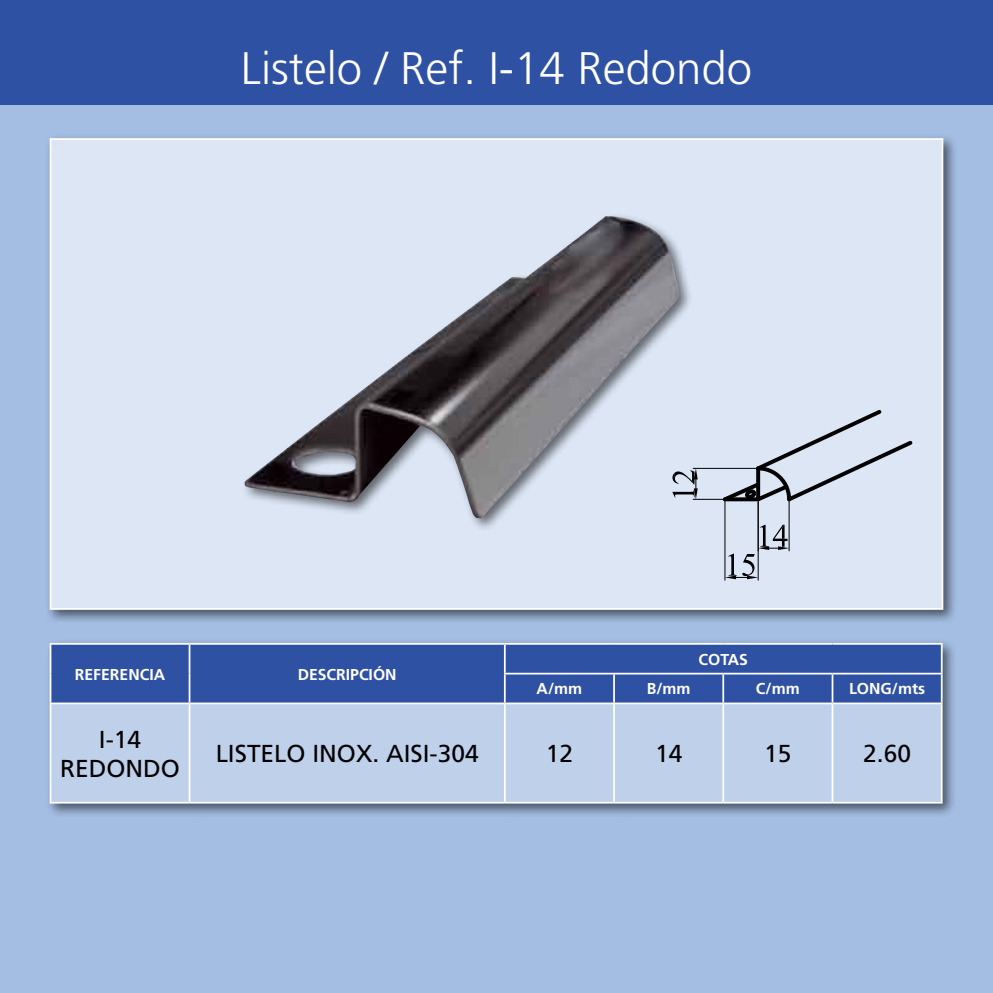
<style>
.page{position:relative;width:993px;height:993px;background:#fff}
.page>*{position:absolute;margin:0;border:0;box-sizing:border-box;transform-origin:0 0}
.t1{font:300 45.5px "Frutiger";color:#fff}
.t2{font:24.5px/29.4px "Frutiger";color:#000;text-align:center}
.t3{font:700 15.75px "Frutiger";color:#fff}
</style>
<div class="page">
<div style="left:0;top:104px;width:992px;height:888px;background:#a4bde2"></div>
<div style="left:0;top:0;width:992px;height:104px;background:#2e51a3"></div>
<div style="left:45px;top:638px;width:911px;height:179px;background:#000;opacity:.55"></div>
<div style="left:51px;top:644px;width:453px;height:58px;background:#2e51a3"></div>
<div style="left:51px;top:704px;width:889px;height:97px;background:#bfd0eb"></div>
<hr style="left:50px;top:642px;width:139px;height:2px;background:#fff">
<hr style="left:189px;top:642px;width:315px;height:2px;background:#fff">
<svg style="left:50px;top:644px;width:1px;height:58px"></svg>
<svg style="left:189px;top:644px;width:1px;height:58px"></svg>
<hr style="left:504px;top:642px;width:110px;height:2px;background:#fff">
<hr style="left:614px;top:642px;width:109px;height:2px;background:#fff">
<hr style="left:723px;top:642px;width:109px;height:2px;background:#fff">
<hr style="left:832px;top:642px;width:110px;height:2px;background:#fff">
<hr style="left:940px;top:644px;width:2px;height:28px;background:#fff">
<div style="left:504px;top:644px;width:437px;height:58px;background:#2e51a3"></div>
<hr style="left:723px;top:672px;width:109px;height:2px;background:#fff">
<hr style="left:722px;top:674px;width:2px;height:28px;background:#fff">
<hr style="left:832px;top:672px;width:110px;height:2px;background:#fff">
<hr style="left:831px;top:674px;width:2px;height:28px;background:#fff">
<hr style="left:940px;top:674px;width:2px;height:28px;background:#fff">
<hr style="left:50px;top:702px;width:139px;height:2px;background:#fff">
<hr style="left:50px;top:704px;width:1px;height:97px;background:#fff">
<hr style="left:189px;top:702px;width:315px;height:2px;background:#fff">
<hr style="left:189px;top:704px;width:1px;height:97px;background:#fff">
<hr style="left:504px;top:702px;width:110px;height:2px;background:#fff">
<hr style="left:504px;top:704px;width:1px;height:97px;background:#fff">
<hr style="left:614px;top:702px;width:109px;height:2px;background:#fff">
<hr style="left:613px;top:704px;width:1px;height:97px;background:#fff">
<hr style="left:723px;top:702px;width:109px;height:2px;background:#fff">
<hr style="left:722px;top:704px;width:2px;height:97px;background:#fff">
<hr style="left:832px;top:702px;width:110px;height:2px;background:#fff">
<hr style="left:831px;top:704px;width:2px;height:97px;background:#fff">
<hr style="left:940px;top:704px;width:2px;height:97px;background:#fff">
<hr style="left:50px;top:801px;width:139px;height:2px;background:#fff">
<hr style="left:189px;top:801px;width:315px;height:2px;background:#fff">
<hr style="left:504px;top:801px;width:110px;height:2px;background:#fff">
<hr style="left:614px;top:801px;width:109px;height:2px;background:#fff">
<hr style="left:723px;top:801px;width:109px;height:2px;background:#fff">
<hr style="left:832px;top:801px;width:110px;height:2px;background:#fff">
<div style="left:45px;top:133px;width:912px;height:490px;background:#000;opacity:.55"></div>
<div style="left:50px;top:139px;width:892px;height:469px;background:#dce6f5"></div>
<img style="left:244px;top:216px;width:435px;height:302px">
<svg style="left:719px;top:410px;width:194px;height:94px"></svg>
<hr style="left:724px;top:500px;width:1px;height:80px;background:#000">
<hr style="left:757px;top:500px;width:1px;height:80px;background:#000">
<hr style="left:692px;top:468px;width:64px;height:1px;background:#000">
<hr style="left:692px;top:499px;width:64px;height:1px;background:#000">
<svg style="left:672px;top:468px;width:25px;height:31px"></svg>
<hr style="left:788px;top:500px;width:1px;height:50px;background:#000">
<svg style="left:724px;top:524px;width:64px;height:55px"></svg>
<h1 class="t1" style="left:241px;top:43px;width:512px">Listelo / Ref. I-14 Redondo</h1>
<p class="t3" style="left:75px;top:664px;width:92px">REFERENCIA</p>
<p class="t3" style="left:297px;top:664px;width:100px">DESCRIPCIÓN</p>
<p class="t3" style="left:698px;top:649px;width:51px">COTAS</p>
<p class="t3" style="left:536px;top:679px;width:47px">A/mm</p>
<p class="t3" style="left:646px;top:679px;width:45px">B/mm</p>
<p class="t3" style="left:755px;top:679px;width:45px">C/mm</p>
<p class="t3" style="left:848px;top:679px;width:78px">LONG/mts</p>
<h2 class="t2" style="left:60px;top:724px;width:121px">I-14<br>REDONDO</h2>
<h2 class="t2" style="left:215px;top:739px;width:264px">LISTELO INOX. AISI-304</h2>
<h2 class="t2" style="left:545px;top:739px;width:29px">12</h2>
<h2 class="t2" style="left:654px;top:739px;width:29px">14</h2>
<h2 class="t2" style="left:764px;top:739px;width:29px">15</h2>
<h2 class="t2" style="left:862px;top:739px;width:49px">2.60</h2>
</div>
